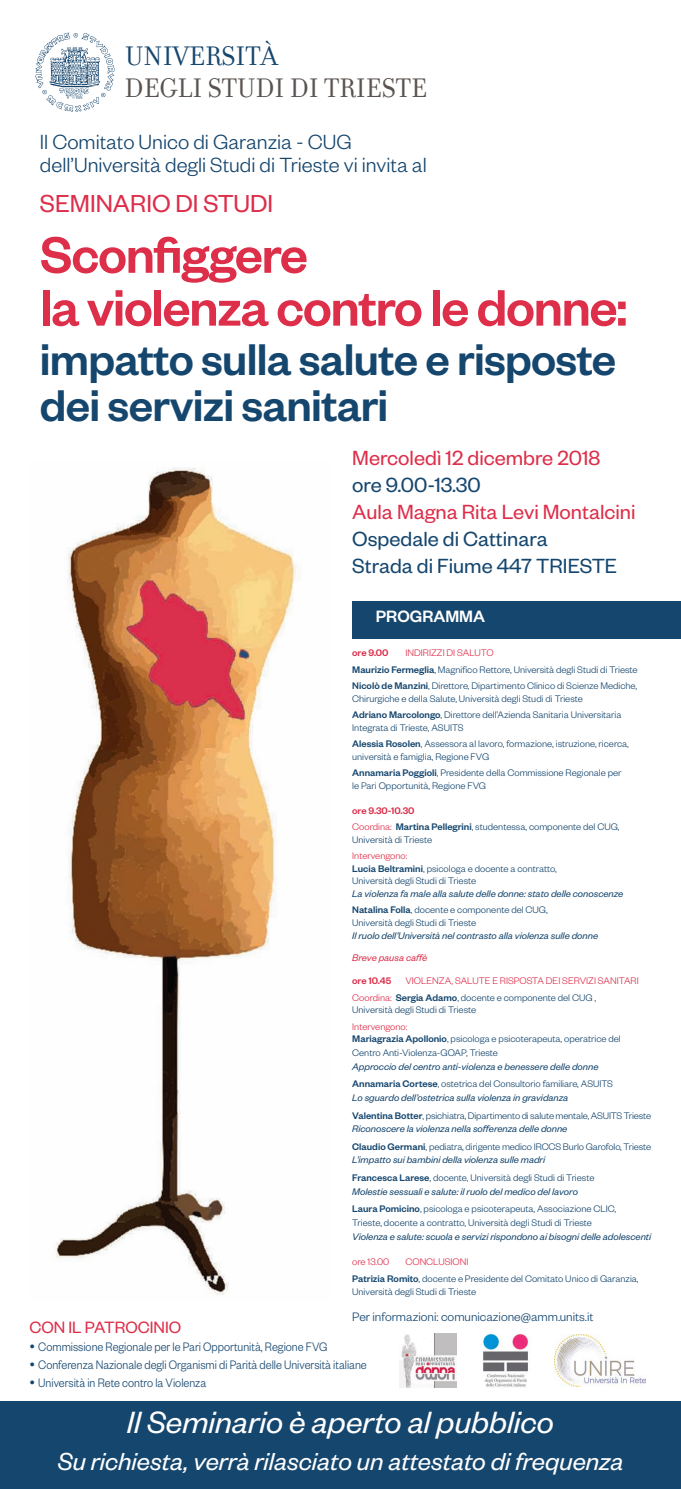
<style>
.page{position:relative;width:681px;height:1489px;background:#fff}
.page>*{position:absolute;margin:0;border:0;box-sizing:border-box;transform-origin:0 0}
.t1{font:500 56.25px/52.8px "Founders Grotesk";letter-spacing:-.025em;color:#dd2e4a}
.t2{font:500 48.75px/45.3px "Founders Grotesk";letter-spacing:-.015em;color:#15466e}
.t3{font:italic 33.75px "Founders Grotesk";color:#fff}
.t4{font:28.88px "Filosofia";color:#59524e}
.t5{font:28.88px "Filosofia";color:#17466d}
.t6{font:italic 27px "Founders Grotesk";color:#fff}
.t7{font:27px "Founders Grotesk";color:#dd2e4a}
.t8{font:300 22.5px/23.9px "Founders Grotesk";color:#15466e}
.t9{font:22.5px/27px "Founders Grotesk";color:#15466e}
.t10{font:22.5px "Founders Grotesk";color:#dd2e4a}
.t11{font:18px "Founders Grotesk";color:#dd2e4a}
.t12{font:500 18px "Founders Grotesk";color:#fff}
.t13{font:300 13.5px "Founders Grotesk";color:#15466e;scale:.9 1}
.t14{font:300 13.5px "Founders Grotesk";color:#15466e}
.t15{font:300 10.5px/16.4px "Founders Grotesk";color:#15466e}
.t16{font:italic 10.5px/17.5px "Founders Grotesk";color:#15466e}
.t17{font:300 10.5px/16.4px "Founders Grotesk";color:#dd2e4a}
.t18{font:500 10.5px "Founders Grotesk";color:#dd2e4a}
.t19{font:italic 10.5px "Founders Grotesk";color:#dd2e4a}
.s1{color:#dd2e4a}
.s2{font-weight:500}
.s3{font-weight:500;color:#dd2e4a}
.s4{font-weight:500;font-style:normal}
.s5{font-weight:300;font-style:normal}
.s6{font-weight:500;color:#15466e}
.s7{color:#15466e}
.s8{font-weight:400;font-style:italic}
.s9{font-size:18px}
</style>
<div class="page">
<img style="left:55px;top:467px;width:244px;height:828px">
<svg style="left:35px;top:33px;width:79px;height:79px"></svg>
<div style="left:0;top:1401px;width:680px;height:87px;background:#15466e"></div>
<div style="left:352px;top:601px;width:328px;height:37px;background:#15466e"></div>
<div style="left:399px;top:1332px;width:61px;height:55px;background:linear-gradient(to bottom,#fff,#fff)"></div>
<img style="left:399px;top:1332px;width:57px;height:55px">
<img style="left:482px;top:1333px;width:47px;height:54px">
<img style="left:554px;top:1334px;width:91px;height:52px">
<h3 class="t5" style="left:125px;top:43px;width:154px">UNIVERSITÀ</h3>
<h3 class="t4" style="left:125px;top:76px;width:304px">DEGLI STUDI DI TRIESTE</h3>
<h3 class="t8" style="left:40px;top:131px;width:388px">Il Comitato Unico di Garanzia - CUG dell’Università degli Studi di Trieste vi invita al</h3>
<h3 class="t7" style="left:40px;top:195px;width:235px">SEMINARIO DI STUDI</h3>
<h1 class="t1" style="left:40px;top:233px;width:589px">Sconfiggere<br>la violenza contro le donne:</h1>
<h2 class="t2" style="left:40px;top:341px;width:577px">impatto sulla salute e risposte dei servizi sanitari</h2>
<h3 class="t10" style="left:352px;top:450px;width:249px">Mercoledì 12 dicembre 2018</h3>
<h3 class="t9" style="left:352px;top:473px;width:130px">ore 9.00-13.30</h3>
<h3 class="t10" style="left:352px;top:504px;width:284px">Aula Magna Rita Levi Montalcini</h3>
<h3 class="t9" style="left:352px;top:527px;width:266px">Ospedale di Cattinara<br>Strada di Fiume 447 TRIESTE</h3>
<h3 class="t12" style="left:376px;top:611px;width:111px">PROGRAMMA</h3>
<p class="t15" style="left:352px;top:645px;width:287px;text-indent:53px"><span class="s1">INDIRIZZI DI SALUTO<br></span><span class="s2">Maurizio Fermeglia</span>, Magnifico Rettore, Università degli Studi di Trieste<br><span class="s2">Nicolò de Manzini</span>, Direttore, Dipartimento Clinico di Scienze Mediche,</p>
<p class="t15" style="left:352px;top:691px;width:271px">Chirurgiche e della Salute, Università degli Studi di Trieste<br><span class="s2">Adriano Marcolongo</span>, Direttore dell’Azienda Sanitaria Universitaria</p>
<p class="t15" style="left:352px;top:720px;width:278px">Integrata di Trieste, ASUITS<br><span class="s2">Alessia Rosolen</span>, Assessora al lavoro, formazione, istruzione, ricerca,</p>
<p class="t15" style="left:352px;top:749px;width:271px">università e famiglia, Regione FVG<br><span class="s2">Annamaria Poggioli</span>, Presidente della Commissione Regionale per</p>
<p class="t15" style="left:352px;top:778px;width:135px">le Pari Opportunità, Regione FVG</p>
<p class="t15" style="left:352px;top:803px;width:269px"><span class="s3">ore 9.30-10.30<br></span><span class="s1">Coordina:</span> <span class="s2">Martina Pellegrini</span>, studentessa, componente del CUG,</p>
<p class="t15" style="left:352px;top:832px;width:81px">Università di Trieste</p>
<p class="t15" style="left:352px;top:850px;width:206px;line-height:12.6px"><span class="s1">Intervengono:<br></span><span class="s2">Lucia Beltramini</span>, psicologa e docente a contratto,<br>Università degli Studi di Trieste</p>
<p class="t16" style="left:352px;top:886px;width:272px;line-height:16.4px">La violenza fa male alla salute delle donne: stato delle conoscenze<br><span class="s4">Natalina Folla</span><span class="s5">, docente e componente del CUG,</span></p>
<p class="t15" style="left:352px;top:915px;width:125px">Università degli Studi di Trieste</p>
<p class="t16" style="left:352px;top:927px;width:247px">Il ruolo dell’Università nel contrasto alla violenza sulle donne</p>
<p class="t19" style="left:352px;top:954px;width:76px">Breve pausa caffè</p>
<p class="t18" style="left:352px;top:977px;width:41px">ore 10.45</p>
<p class="t18" style="left:352px;top:649px;width:38px">ore 9.00</p>
<p class="t17" style="left:352px;top:973px;width:288px;text-indent:53px">VIOLENZA, SALUTE E RISPOSTA DEI SERVIZI SANITARI<br>Coordina: <span class="s6">Sergia Adamo</span><span class="s7">, docente e componente del CUG ,</span></p>
<p class="t15" style="left:352px;top:1002px;width:125px">Università degli Studi di Trieste</p>
<p class="t15" style="left:352px;top:1021px;width:270px;line-height:12.6px"><span class="s1">Intervengono:<br></span><span class="s2">Mariagrazia Apollonio</span>, psicologa e psicoterapeuta, operatrice del</p>
<p class="t15" style="left:352px;top:1045px;width:147px">Centro Anti-Violenza-GOAP, Trieste</p>
<p class="t16" style="left:352px;top:1058px;width:262px">Approccio del centro anti-violenza e benessere delle donne<br><span class="s4">Annamaria Cortese</span><span class="s5">, ostetrica del Consultorio familiare, ASUITS</span></p>
<p class="t15" style="left:352px;top:1089px;width:300px;line-height:17.5px"><span class="s8">Lo sguardo dell’ostetrica sulla violenza in gravidanza<br></span><span class="s2">Valentina Botter</span>, psichiatra, Dipartimento di salute mentale, ASUITS Trieste</p>
<p class="t15" style="left:352px;top:1121px;width:300px;line-height:17.5px"><span class="s8">Riconoscere la violenza nella sofferenza delle donne<br></span><span class="s2">Claudio Germani</span>, pediatra, dirigente medico IRCCS Burlo Garofolo, Trieste</p>
<p class="t16" style="left:352px;top:1152px;width:244px">L’impatto sui bambini della violenza sulle madri<br><span class="s4">Francesca Larese</span><span class="s5">, docente, Università degli Studi di Trieste</span></p>
<p class="t16" style="left:352px;top:1183px;width:265px">Molestie sessuali e salute: il ruolo del medico del lavoro<br><span class="s4">Laura Pomicino</span><span class="s5">, psicologa e psicoterapeuta, Associazione CLIC,</span></p>
<p class="t15" style="left:352px;top:1215px;width:241px">Trieste, docente a contratto, Università degli Studi di Trieste</p>
<p class="t16" style="left:352px;top:1228px;width:300px">Violenza e salute: scuola e servizi rispondono ai bisogni delle adolescenti</p>
<p class="t17" style="left:352px;top:1254px;width:38px">ore 13.00</p>
<p class="t15" style="left:352px;top:1253px;width:288px;line-height:17.5px;text-indent:53px"><span class="s1">CONCLUSIONI<br></span><span class="s2">Patrizia Romito</span>, docente e Presidente del Comitato Unico di Garanzia,</p>
<p class="t15" style="left:352px;top:1284px;width:125px">Università degli Studi di Trieste</p>
<p class="t14" style="left:352px;top:1311px;width:242px">Per informazioni: comunicazione@amm.units.it</p>
<h3 class="t11" style="left:29px;top:1321px;width:153px">CON IL PATROCINIO</h3>
<p class="t13" style="left:29px;top:1342px;width:332px"><span class="s9">•</span> Commissione Regionale per le Pari Opportunità, Regione FVG</p>
<p class="t13" style="left:29px;top:1359px;width:376px"><span class="s9">•</span> Conferenza Nazionale degli Organismi di Parità delle Università italiane</p>
<p class="t13" style="left:29px;top:1377px;width:198px"><span class="s9">•</span> Università in Rete contro la Violenza</p>
<h3 class="t3" style="left:127px;top:1411px;width:428px">Il Seminario è aperto al pubblico</h3>
<h3 class="t6" style="left:57px;top:1453px;width:567px">Su richiesta, verrà rilasciato un attestato di frequenza</h3>
</div>
